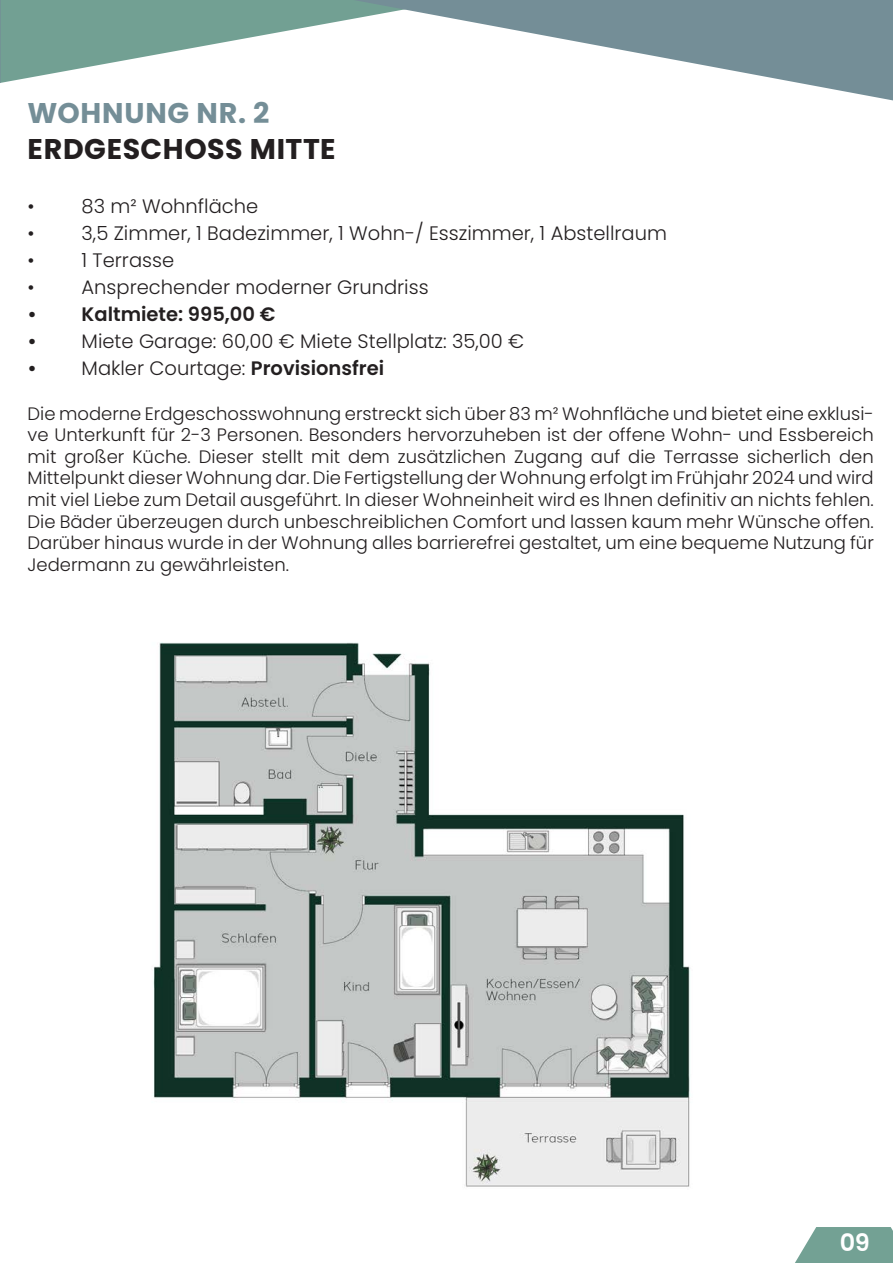
<style>
.page{position:relative;width:893px;height:1263px;background:#fff}
.page>*{position:absolute;margin:0;border:0;box-sizing:border-box;transform-origin:0 0}
.t1{font:700 28.5px "Poppins";letter-spacing:.02em;color:#231f20}
.t2{font:700 28.5px "Poppins";letter-spacing:.03em;color:#748e97}
.t3{font:600 24px "Poppins";color:#fff}
.t4{font:300 19.5px "Poppins";color:#231f20}
.t5{font:600 19.5px "Poppins";color:#231f20}
.t6{font:300 18px/21.6px "Poppins";color:#231f20;text-align:justify}
.s1{font-weight:600}
.s2{font-weight:300}
</style>
<div class="page">
<svg style="left:521px;top:0;width:372px;height:100px;fill:#748e97"></svg>
<svg style="left:795px;top:1227px;width:98px;height:36px;background:#82ab9f"></svg>
<svg style="left:1px;top:0;width:520px;height:83px"></svg>
<hr style="left:0;top:0;width:1px;height:83px;background:#748e97">
<img style="left:153px;top:642px;width:537px;height:545px">
<h1 class="t2" style="left:28px;top:96px;width:243px">WOHNUNG NR. 2</h1>
<h1 class="t1" style="left:28px;top:132px;width:310px">ERDGESCHOSS MITTE</h1>
<p class="t4" style="left:28px;top:194px;width:9px">•</p>
<p class="t4" style="left:82px;top:194px;width:178px">83 m² Wohnfläche</p>
<p class="t4" style="left:28px;top:221px;width:9px">•</p>
<p class="t4" style="left:82px;top:221px;width:587px">3,5 Zimmer, 1 Badezimmer, 1 Wohn-/ Esszimmer, 1 Abstellraum</p>
<p class="t4" style="left:28px;top:248px;width:9px">•</p>
<p class="t4" style="left:82px;top:248px;width:94px">1 Terrasse</p>
<p class="t4" style="left:28px;top:275px;width:9px">•</p>
<p class="t4" style="left:82px;top:275px;width:349px">Ansprechender moderner Grundriss</p>
<p class="t5" style="left:28px;top:303px;width:249px">• Kaltmiete: 995,00 €</p>
<p class="t4" style="left:28px;top:329px;width:498px"><span class="s1">•</span> Miete Garage: 60,00 € Miete Stellplatz: 35,00 €</p>
<p class="t5" style="left:28px;top:357px;width:358px">• <span class="s2">Makler Courtage:</span> Provisionsfrei</p>
<p class="t6" style="left:28px;top:403px;width:848px">Die moderne Erdgeschosswohnung erstreckt sich über 83 m² Wohnfläche und bietet eine exklusi&shy;ve Unterkunft für 2-3 Personen. Besonders hervorzuheben ist der offene Wohn- und Essbereich mit großer Küche. Dieser stellt mit dem zusätzlichen Zugang auf die Terrasse sicherlich den Mittelpunkt dieser Wohnung dar. Die Fertigstellung der Wohnung erfolgt im Frühjahr 2024 und wird mit viel Liebe zum Detail ausgeführt. In dieser Wohneinheit wird es Ihnen definitiv an nichts fehlen.<br>Die Bäder überzeugen durch unbeschreiblichen Comfort und lassen kaum mehr Wünsche offen.<br>Darüber hinaus wurde in der Wohnung alles barrierefrei gestaltet, um eine bequeme Nutzung für Jedermann zu gewährleisten.</p>
<h2 class="t3" style="left:840px;top:1229px;width:32px">09</h2>
</div>
